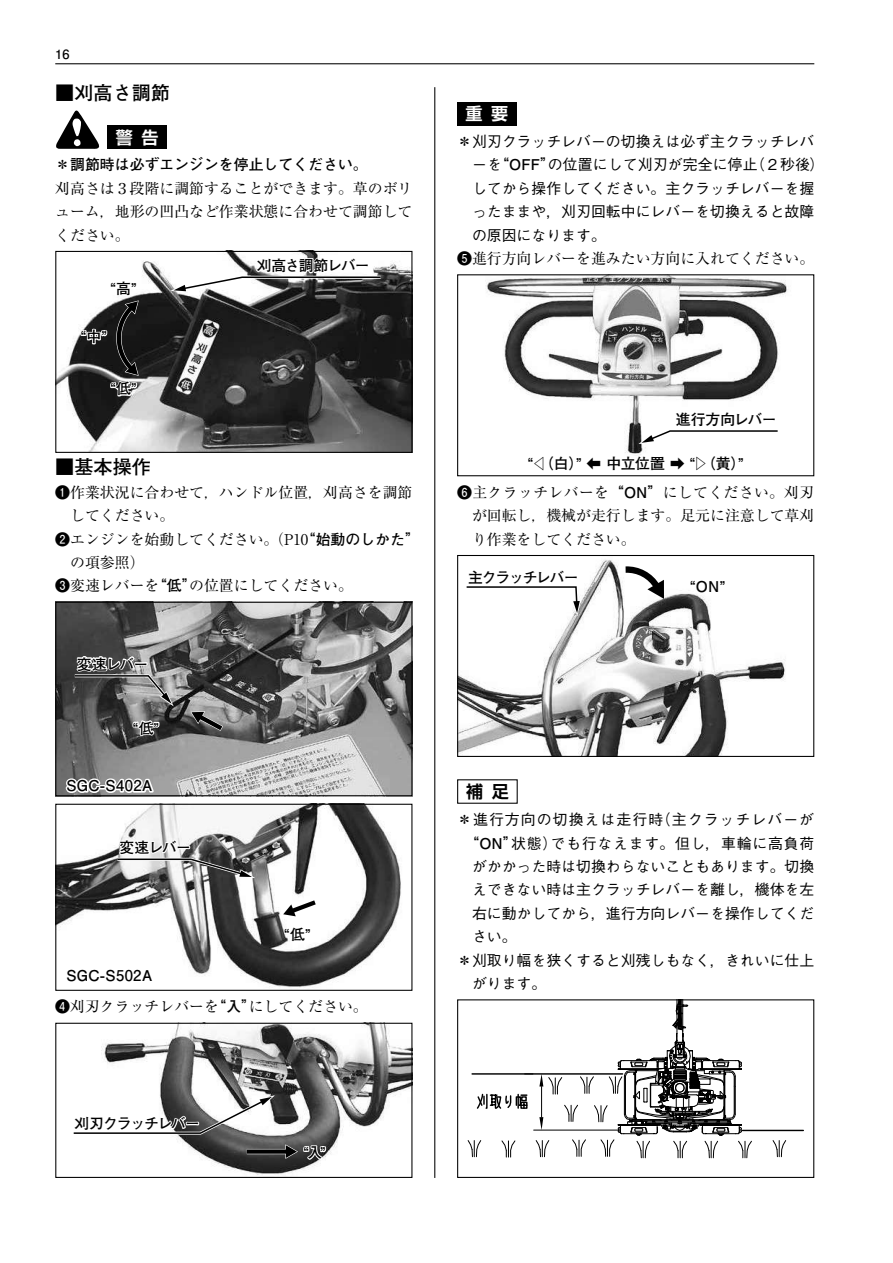
<style>
.page{position:relative;width:893px;height:1263px;background:#fff}
.page>*{position:absolute;margin:0;border:0;box-sizing:border-box;transform-origin:0 0}
.t1{font:700 19.2px "Futo Go B101 Pro";color:#000}
.t2{font:700 16.95px "Shin Go Pr 6 N De";color:#fff}
.t3{font:700 16.95px "Shin Go Pr 6 N De";color:#000}
.t4{font:14.85px/23.4px "Ryumin Pro";color:#000;text-align:justify}
.t5{font:500 14.85px "Gothic BBB Pro";color:#000}
.t6{font:700 14.85px "Futo Go B101 Pr 6 N";letter-spacing:-.06em;color:#000}
.t7{font:500 14.85px "Gothic BBB Pro";letter-spacing:.05em;color:#000}
.t8{font:500 14.85px "Gothic BBB Pro";letter-spacing:.07em;color:#000}
.t9{font:700 14.85px "Futo Go B101 Pro";color:#000}
.t10{font:700 14.85px "Futo Go B101 Pr 6 N";letter-spacing:-.085em;color:#000}
.t11{font:700 14.85px "Futo Go B101 Pr 6 N";letter-spacing:.025em;color:#000}
.t12{font:700 14.85px "Futo Go B101 Pr 6 N";letter-spacing:.02em;color:#000}
.t13{font:700 14.85px "Futo Go B101 Pr 6 N";letter-spacing:-.04em;color:#000}
.t14{font:700 12.75px "Futo Go B101 Pro";color:#000}
.s1{font-family:"Futo Go B101 Pro";font-weight:700}
</style>
<div class="page">
<hr style="left:434px;top:87px;width:1px;height:1091px;background:#000">
<hr style="left:55px;top:63px;width:759px;height:1px;background:#000">
<img style="left:57px;top:253px;width:353px;height:198px">
<svg style="left:170px;top:256px;width:214px;height:36px"></svg>
<svg style="left:79px;top:279px;width:61px;height:130px"></svg>
<div style="left:55px;top:251px;width:357px;height:202px;border:1px solid #000"></div>
<img style="left:57px;top:604px;width:353px;height:190px">
<svg style="left:131px;top:718px;width:30px;height:30px"></svg>
<svg style="left:190px;top:711px;width:34px;height:21px"></svg>
<svg style="left:72px;top:654px;width:102px;height:52px"></svg>
<svg style="left:64px;top:773px;width:92px;height:21px"></svg>
<div style="left:55px;top:602px;width:357px;height:194px;border:1px solid #000"></div>
<img style="left:57px;top:806px;width:344px;height:181px">
<svg style="left:280px;top:898px;width:38px;height:20px"></svg>
<svg style="left:283px;top:925px;width:29px;height:29px"></svg>
<svg style="left:64px;top:962px;width:92px;height:23px"></svg>
<svg style="left:114px;top:838px;width:141px;height:40px"></svg>
<div style="left:55px;top:804px;width:357px;height:187px;border:1px solid #000"></div>
<img style="left:101px;top:1025px;width:309px;height:150px">
<svg style="left:73px;top:1095px;width:202px;height:41px"></svg>
<div style="left:247px;top:1149px;width:41px;height:5px;background:#000"></div>
<svg style="left:284px;top:1142px;width:43px;height:19px"></svg>
<div style="left:55px;top:1023px;width:357px;height:155px;border:1px solid #000"></div>
<img style="left:486px;top:276px;width:302px;height:134px">
<div style="left:457px;top:274px;width:357px;height:202px;border:1px solid #000"></div>
<img style="left:459px;top:560px;width:326px;height:195px">
<svg style="left:689px;top:575px;width:38px;height:22px"></svg>
<svg style="left:464px;top:567px;width:117px;height:50px"></svg>
<svg style="left:619px;top:563px;width:47px;height:36px"></svg>
<div style="left:457px;top:555px;width:357px;height:202px;border:1px solid #000"></div>
<hr style="left:742px;top:1130px;width:61px;height:1px;background:#000">
<svg style="left:772px;top:1140px;width:15px;height:17px"></svg>
<svg style="left:467px;top:1001px;width:285px;height:157px"></svg>
<div style="left:457px;top:999px;width:357px;height:179px;border:1px solid #000"></div>
<svg style="left:56px;top:111px;width:43px;height:38px"></svg>
<div style="left:107px;top:125px;width:60px;height:24px;background:#000"></div>
<div style="left:457px;top:102px;width:60px;height:23px;background:#000"></div>
<svg style="left:526px;top:410px;width:255px;height:65px"></svg>
<p class="t14" style="left:55px;top:44px;width:16px">16</p>
<p class="t1" style="left:55px;top:77px;width:116px">■刈高さ調節</p>
<p class="t2" style="left:116px;top:123px;width:44px">警告</p>
<p class="t9" style="left:55px;top:153px;width:314px">＊調節時は必ずエンジンを停止してください。</p>
<p class="t4" style="left:55px;top:176px;width:359px">刈高さは３段階に調節することができます。草のボリューム，地形の凹凸など作業状態に合わせて調節してください。</p>
<p class="t6" style="left:110px;top:276px;width:28px">“高”</p>
<p class="t6" style="left:81px;top:325px;width:28px">“中”</p>
<p class="t6" style="left:110px;top:377px;width:28px">“低”</p>
<p class="t6" style="left:257px;top:254px;width:115px">刈高さ調節レバー</p>
<p class="t1" style="left:55px;top:451px;width:97px">■基本操作</p>
<p class="t4" style="left:55px;top:480px;width:359px"><span class="s1">❶</span>作業状況に合わせて，ハンドル位置，刈高さを調節</p>
<p class="t4" style="left:70px;top:503px;width:106px">してください。</p>
<p class="t4" style="left:55px;top:526px;width:366px"><span class="s1">❷</span>エンジンを始動してください。（P10<span class="s1">“始動のしかた”</span></p>
<p class="t4" style="left:70px;top:550px;width:76px">の項参照）</p>
<p class="t4" style="left:55px;top:573px;width:299px"><span class="s1">❸</span>変速レバーを<span class="s1">“低”</span>の位置にしてください。</p>
<p class="t6" style="left:77px;top:652px;width:73px">変速レバー</p>
<p class="t6" style="left:133px;top:716px;width:28px">“低”</p>
<p class="t11" style="left:66px;top:774px;width:88px">SGC-S402A</p>
<p class="t6" style="left:120px;top:835px;width:73px">変速レバー</p>
<p class="t12" style="left:66px;top:963px;width:87px">SGC-S502A</p>
<p class="t6" style="left:284px;top:922px;width:28px">“低”</p>
<p class="t4" style="left:55px;top:994px;width:314px"><span class="s1">❹</span>刈刃クラッチレバーを<span class="s1">“入”</span>にしてください。</p>
<p class="t10" style="left:75px;top:1112px;width:127px">刈刃クラッチレバー</p>
<p class="t6" style="left:303px;top:1141px;width:24px">“入”</p>
<p class="t2" style="left:466px;top:100px;width:44px">重要</p>
<p class="t5" style="left:457px;top:130px;width:359px">＊刈刃クラッチレバーの切換えは必ず主クラッチレバ</p>
<p class="t5" style="left:457px;top:153px;width:369px">　ーを<span class="s1">“OFF”</span>の位置にして刈刃が完全に停止（２秒後）</p>
<p class="t5" style="left:472px;top:176px;width:344px">してから操作してください。主クラッチレバーを握</p>
<p class="t5" style="left:472px;top:200px;width:344px">ったままや，刈刃回転中にレバーを切換えると故障</p>
<p class="t5" style="left:472px;top:223px;width:135px">の原因になります。</p>
<p class="t4" style="left:457px;top:246px;width:359px"><span class="s1">❺</span>進行方向レバーを進みたい方向に入れてください。</p>
<p class="t13" style="left:676px;top:408px;width:102px">進行方向レバー</p>
<p class="t6" style="left:712px;top:456px;width:16px;rotate:90deg">△</p>
<p class="t6" style="left:528px;top:471px;width:16px;rotate:-90deg">△</p>
<p class="t6" style="left:606px;top:452px;width:60px">中立位置</p>
<p class="t6" style="left:690px;top:452px;width:57px">“ （黄）”</p>
<p class="t6" style="left:528px;top:452px;width:57px">“ （白）”</p>
<p class="t4" style="left:472px;top:480px;width:344px;text-indent:-15px"><span class="s1">❻</span>主クラッチレバーを<span class="s1">“ON”</span>にしてください。刈刃が回転し，機械が走行します。足元に注意して草刈り作業をしてください。</p>
<p class="t10" style="left:468px;top:565px;width:112px">主クラッチレバー</p>
<p class="t6" style="left:690px;top:574px;width:36px">“ON”</p>
<p class="t3" style="left:466px;top:778px;width:44px">補足</p>
<p class="t8" style="left:457px;top:808px;width:359px">＊進行方向の切換えは走行時（主クラッチレバーが</p>
<p class="t7" style="left:465px;top:831px;width:351px"><span class="s1">“ON”</span>状態）でも行なえます。但し，車輪に高負荷</p>
<p class="t5" style="left:472px;top:854px;width:344px">がかかった時は切換わらないこともあります。切換</p>
<p class="t5" style="left:472px;top:878px;width:344px">えできない時は主クラッチレバーを離し，機体を左</p>
<p class="t5" style="left:472px;top:901px;width:344px">右に動かしてから，進行方向レバーを操作してくだ</p>
<p class="t5" style="left:472px;top:925px;width:46px">さい。</p>
<p class="t5" style="left:457px;top:948px;width:359px">＊刈取り幅を狭くすると刈残しもなく，きれいに仕上</p>
<p class="t5" style="left:472px;top:971px;width:76px">がります。</p>
</div>
